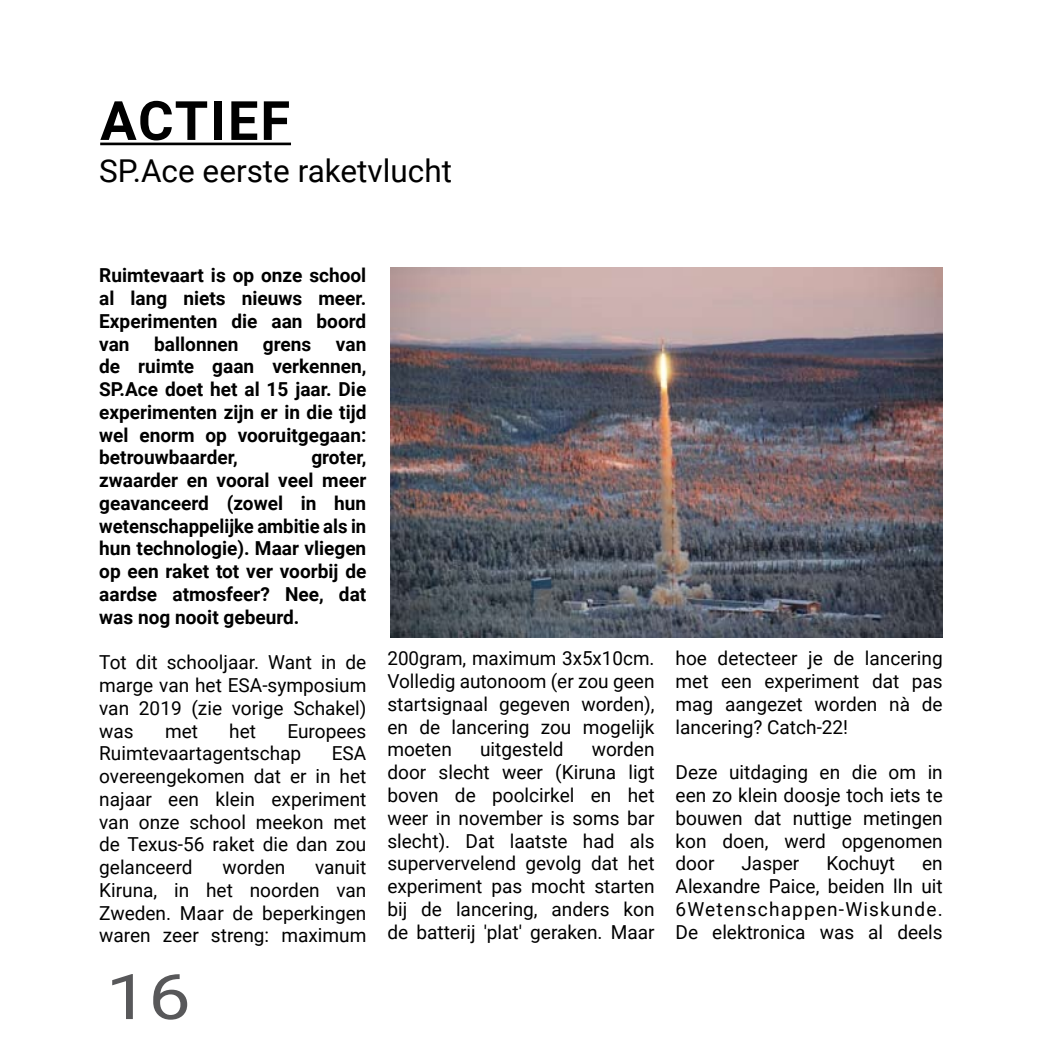
<style>
.page{position:relative;width:1042px;height:1042px;background:#fff}
.page>*{position:absolute;margin:0;border:0;box-sizing:border-box;transform-origin:0 0}
.t1{font:63px "Roboto";color:#58585a;scale:1.2 1}
.t2{font:700 54.25px "Roboto";letter-spacing:.035em;color:#000}
.t3{font:31.5px "Roboto";color:#000}
.t4{font:19.25px/22.8px "Roboto";color:#000;text-align:justify}
.t5{font:700 19.25px/22.8px "Roboto";color:#000;text-align:justify}
</style>
<div class="page">
<hr style="left:100px;top:143px;width:191px;height:2px;background:#000">
<img style="left:390px;top:268px;width:553px;height:370px">
<h2 class="t2" style="left:100px;top:83px;width:191px">actief</h2>
<h3 class="t3" style="left:99px;top:149px;width:354px">SP.Ace eerste raketvlucht</h3>
<p class="t5" style="left:99px;top:263px;width:269px">Ruimtevaart is op onze school al lang niets nieuws meer.<br>Experimenten die aan boord van</p>
<p class="t5" style="left:154px;top:332px;width:86px">ballonnen</p>
<p class="t5" style="left:263px;top:332px;width:50px">grens</p>
<p class="t5" style="left:99px;top:332px;width:269px;text-indent:237px">van de ruimte gaan verkennen, SP.Ace doet het al 15 jaar. Die experimenten zijn er in die tijd wel enorm op vooruitgegaan: betrouwbaarder,</p>
<p class="t5" style="left:99px;top:445px;width:269px;text-indent:212px">groter, zwaarder en vooral veel meer geavanceerd (zowel in hun wetenschappelijke ambitie als in hun technologie). Maar vliegen op een raket tot ver voorbij de aardse atmosfeer? Nee, dat was nog nooit gebeurd.</p>
<p class="t4" style="left:99px;top:650px;width:269px">Tot dit schooljaar. Want in de marge van het ESA-symposium van 2019 (zie vorige Schakel) was</p>
<p class="t4" style="left:165px;top:718px;width:35px">met</p>
<p class="t4" style="left:229px;top:718px;width:28px">het</p>
<p class="t4" style="left:99px;top:718px;width:269px;text-indent:188px">Europees<br>Ruimtevaartagentschap</p>
<p class="t4" style="left:99px;top:741px;width:269px;text-align:left;text-indent:233px">ESA overeengekomen dat er in het najaar een klein experiment van onze school meekon met de Texus-56 raket die dan zou gelanceerd</p>
<p class="t4" style="left:222px;top:855px;width:64px">worden</p>
<p class="t4" style="left:99px;top:855px;width:269px;text-indent:216px">vanuit Kiruna, in het noorden van Zweden. M aar de beperkingen waren zeer streng: maximum</p>
<h1 class="t1" style="left:106px;top:952px;width:72px">16</h1>
<p class="t4" style="left:387px;top:646px;width:269px">200gram, maximum 3x5x10cm.<br>Volledig autonoom (er zou geen startsignaal gegeven worden), en de lancering zou mogelijk moeten</p>
<p class="t4" style="left:387px;top:737px;width:269px;text-indent:204px">worden door slecht weer (Kiruna ligt boven de poolcirkel en het weer in november is soms bar slecht). Dat laatste had als supervervelend gevolg dat het experiment pas mocht starten bij de lancering, anders kon de batterij 'plat' geraken. M aar</p>
<p class="t4" style="left:480px;top:737px;width:85px">uitgesteld</p>
<p class="t4" style="left:675px;top:646px;width:269px">hoe detecteer je de lancering met een experiment dat pas mag aangezet worden nà de lancering? Catch-22!</p>
<p class="t4" style="left:675px;top:760px;width:269px">Deze uitdaging en die om in een zo klein doosje toch iets te bouwen dat nuttige metingen kon doen, werd opgenomen door</p>
<p class="t4" style="left:741px;top:851px;width:59px">Jasper</p>
<p class="t4" style="left:826px;top:851px;width:70px">Kochuyt</p>
<p class="t4" style="left:675px;top:851px;width:269px;text-indent:246px">en Alexandre Paice, beiden lln uit 6Wetenschappen-Wiskunde.<br>De elektronica was al deels</p>
</div>
